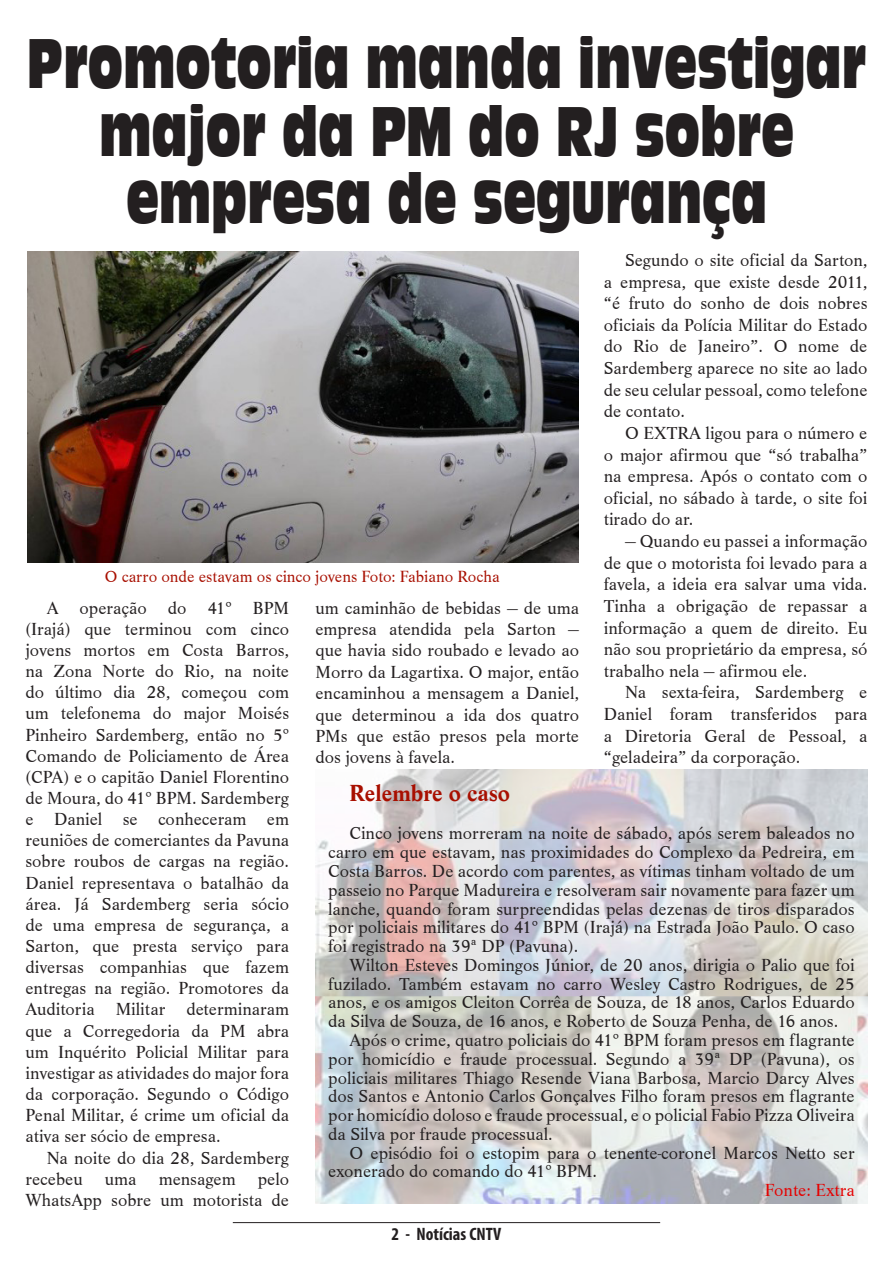
<style>
.page{position:relative;width:893px;height:1263px;background:#fff}
.page>*{position:absolute;margin:0;border:0;box-sizing:border-box;transform-origin:0 0}
.t1{font:65.25px/67.5px "Antique Olive Compact";color:#231f20;text-align:center;scale:.67 1}
.t2{font:700 24px "Life T";color:#a80f00}
.t3{font:18px/21.1px "Life T";color:#231f20;text-align:justify}
.t4{font:700 condensed 18px "Myriad Pro";color:#231f20}
.t5{font:18px "Life T";color:#e50000}
.t6{font:16.65px "Life T";color:#a80f00}
</style>
<div class="page">
<hr style="left:233px;top:1222px;width:427px;height:1px;background:#231f20">
<img style="left:315px;top:770px;width:552px;height:434px">
<img style="left:27px;top:252px;width:551px;height:310px">
<p class="t1" style="left:27px;top:29px;width:1254px">Promotoria manda investigar major da PM do RJ sobre empresa de segurança</p>
<p class="t3" style="left:604px;top:249px;width:265px;line-height:21.6px;text-indent:21px">Segundo o site oficial da Sarton, a empresa, que existe desde 2011, “é fruto do sonho de dois nobres oficiais da Polícia Militar do Estado do Rio de Janeiro”. O nome de Sardemberg aparece no site ao lado de seu celular pessoal, como telefone de contato.</p>
<p class="t3" style="left:604px;top:422px;width:265px;line-height:21.6px;text-indent:21px">O EXTRA ligou para o número e o major afirmou que “só trabalha” na empresa. Após o contato com o oficial, no sábado à tarde, o site foi tirado do ar.</p>
<p class="t3" style="left:604px;top:530px;width:265px;line-height:21.6px;text-indent:21px">— Quando eu passei a informação de que o motorista foi levado para a favela, a ideia era salvar uma vida.<br>Tinha a obrigação de repassar a informação a quem de direito. Eu não sou proprietário da empresa, só trabalho nela — afirmou ele.</p>
<p class="t3" style="left:604px;top:682px;width:265px;line-height:21.6px;text-indent:21px">Na sexta-feira, Sardemberg e Daniel foram transferidos para a Diretoria Geral de Pessoal, a “geladeira” da corporação.</p>
<p class="t6" style="left:105px;top:567px;width:396px">O carro onde estavam os cinco jovens Foto: Fabiano Rocha</p>
<p class="t3" style="left:315px;top:597px;width:265px">um caminhão de bebidas — de uma empresa atendida pela Sarton — que havia sido roubado e levado ao Morro da Lagartixa. O major, então encaminhou a mensagem a Daniel, que determinou a ida dos quatro PMs que estão presos pela morte dos jovens à favela.</p>
<p class="t3" style="left:25px;top:597px;width:265px;text-indent:21px">A operação do 41º BPM (Irajá) que terminou com cinco jovens mortos em Costa Barros, na Zona Norte do Rio, na noite do último dia 28, começou com um telefonema do major Moisés Pinheiro Sardemberg, então no 5º Comando de Policiamento de Área (CPA) e o capitão Daniel Florentino de Moura, do 41º BPM. Sardemberg e Daniel se conheceram em reuniões de comerciantes da Pavuna sobre roubos de cargas na região.<br>Daniel representava o batalhão da área. Já Sardemberg seria sócio de uma empresa de segurança, a Sarton, que presta serviço para diversas companhias que fazem entregas na região. Promotores da Auditoria Militar determinaram que a Corregedoria da PM abra um Inquérito Policial Militar para investigar as atividades do major fora da corporação. Segundo o Código Penal Militar, é crime um oficial da ativa ser sócio de empresa.</p>
<p class="t3" style="left:25px;top:1147px;width:265px;text-indent:21px">Na noite do dia 28, Sardemberg recebeu uma mensagem pelo WhatsApp sobre um motorista de</p>
<p class="t2" style="left:349px;top:779px;width:162px">Relembre o caso</p>
<p class="t3" style="left:328px;top:824px;width:528px;line-height:18.8px;text-indent:21px">Cinco jovens morreram na noite de sábado, após serem baleados no carro em que estavam, nas proximidades do Complexo da Pedreira, em Costa Barros. De acordo com parentes, as vítimas tinham voltado de um passeio no Parque Madureira e resolveram sair novamente para fazer um lanche, quando foram surpreendidas pelas dezenas de tiros disparados por policiais militares do 41º BPM (Irajá) na Estrada João Paulo. O caso foi registrado na 39ª DP (Pavuna).</p>
<p class="t3" style="left:328px;top:956px;width:528px;line-height:18.8px;text-indent:21px">Wilton Esteves Domingos Júnior, de 20 anos, dirigia o Palio que foi fuzilado. Também estavam no carro Wesley Castro Rodrigues, de 25 anos, e os amigos Cleiton Corrêa de Souza, de 18 anos, Carlos Eduardo da Silva de Souza, de 16 anos, e Roberto de Souza Penha, de 16 anos.</p>
<p class="t3" style="left:328px;top:1031px;width:528px;line-height:18.8px;text-indent:21px">Após o crime, quatro policiais do 41º BPM foram presos em flagrante por homicídio e fraude processual. Segundo a 39ª DP (Pavuna), os policiais militares Thiago Resende Viana Barbosa, Marcio Darcy Alves dos Santos e Antonio Carlos Gonçalves Filho foram presos em flagrante por homicídio doloso e fraude processual, e o policial Fabio Pizza Oliveira da Silva por fraude processual.</p>
<p class="t3" style="left:328px;top:1143px;width:528px;line-height:18.8px;text-indent:21px">O episódio foi o estopim para o tenente-coronel Marcos Netto ser exonerado do comando do 41º BPM.</p>
<p class="t5" style="left:765px;top:1180px;width:91px">Fonte: Extra</p>
<p class="t4" style="left:392px;top:1223px;width:111px">2 - Notícias CNTV</p>
</div>
